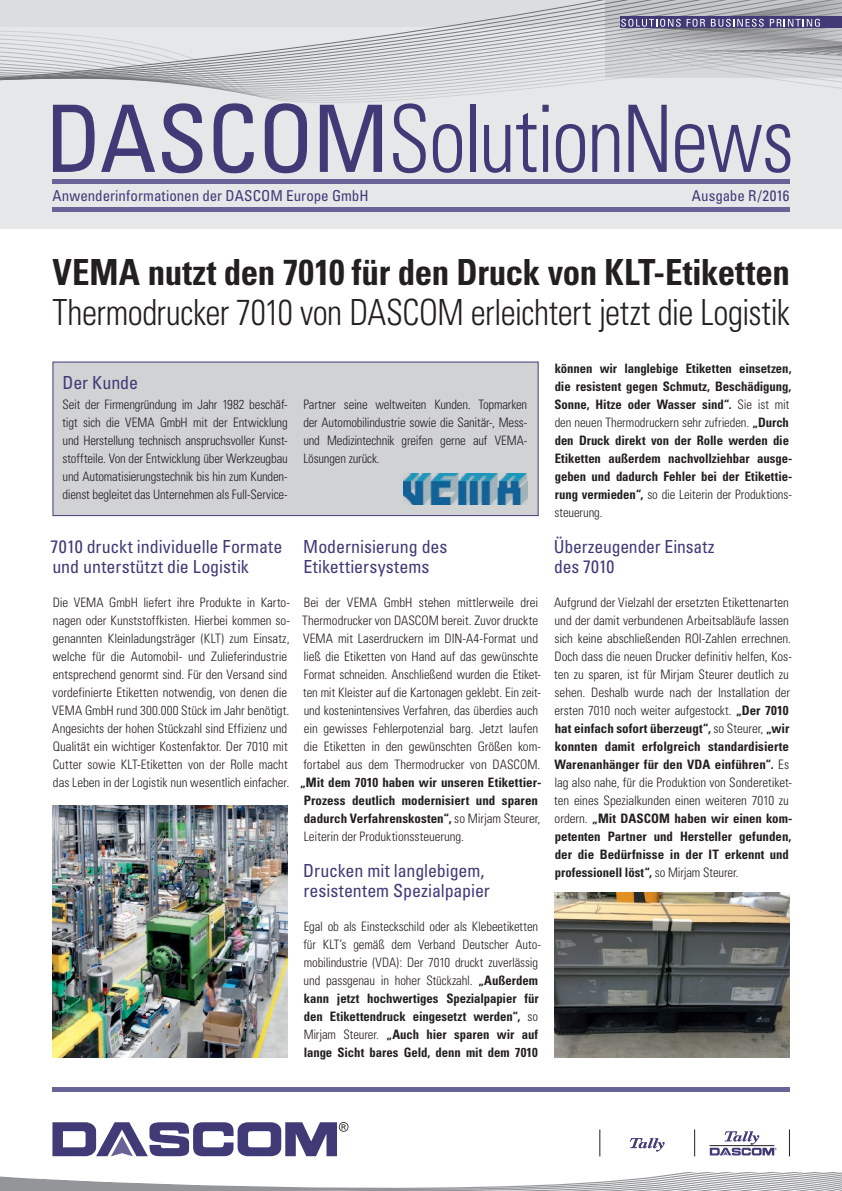
<style>
.page{position:relative;width:842px;height:1191px;background:#fff}
.page>*{position:absolute;margin:0;border:0;box-sizing:border-box;transform-origin:0 0}
.t1{font:300 condensed 93px "Univers";letter-spacing:-.02em;color:#403a77;scale:.9 1}
.t2{font:300 condensed 36px "Univers";letter-spacing:-.015em;color:#231f20;scale:.94 1}
.t3{font:700 condensed 36px "Univers";letter-spacing:-.01em;color:#231f20}
.t4{font:condensed 18px/20px "Univers";letter-spacing:-.005em;color:#403a77}
.t5{font:condensed 15px "Univers";color:#403a77}
.t6{font:300 condensed 13px/18px "Univers";letter-spacing:-.005em;color:#231f20}
.t7{font:700 condensed 13px/18px "Univers";letter-spacing:-.005em;color:#231f20}
.s1{font-weight:400}
.s2{font-weight:300}
.s3{font-weight:700}
</style>
<div class="page">
<div style="left:0;top:0;width:842px;height:229px;background:#e6e7e9"></div>
<svg style="left:477px;top:16px;width:144px;height:5px"></svg>
<svg style="left:452px;top:21px;width:168px;height:4px"></svg>
<svg style="left:427px;top:25px;width:194px;height:4px"></svg>
<svg style="left:0;top:31px;width:621px;height:72px"></svg>
<svg style="left:621px;top:0;width:221px;height:89px;background:#b2b2bc"></svg>
<hr style="left:52px;top:1087px;width:737px;height:4px;background:#686497">
<svg style="left:0;top:1172px;width:842px;height:19px"></svg>
<hr style="left:52px;top:179px;width:737px;height:4px;background:#686497">
<hr style="left:52px;top:207px;width:737px;height:4px;background:#686497">
<svg style="left:630px;top:1138px;width:35px;height:13px"></svg>
<svg style="left:600px;top:1129px;width:1px;height:27px"></svg>
<svg style="left:694px;top:1129px;width:1px;height:27px"></svg>
<svg style="left:789px;top:1129px;width:1px;height:27px"></svg>
<hr style="left:709px;top:1145px;width:65px;height:1px;background:#231f20">
<svg style="left:710px;top:1131px;width:67px;height:24px"></svg>
<svg style="left:52px;top:1122px;width:296px;height:34px"></svg>
<div style="left:52px;top:361px;width:487px;height:155px;background:#d1d2d4;border:1px solid #403a77"></div>
<img style="left:554px;top:892px;width:235px;height:165px">
<img style="left:52px;top:805px;width:236px;height:252px">
<img style="left:404px;top:473px;width:123px;height:32px">
<h1 class="t1" style="left:45px;top:83px;width:834px"><span class="s1">DASCOM</span>SolutionNews</h1>
<p class="t5" style="left:52px;top:186px;width:318px">Anwenderinformationen der DASCOM Europe GmbH</p>
<p class="t5" style="left:692px;top:186px;width:99px">Ausgabe R/2016</p>
<h2 class="t3" style="left:52px;top:250px;width:739px">VEMA nutzt den 7010 für den Druck von KLT-Etiketten</h2>
<h2 class="t2" style="left:52px;top:290px;width:786px">Thermodrucker 7010 von DASCOM erleichtert jetzt die Logistik</h2>
<h3 class="t4" style="left:63px;top:372px;width:77px">Der Kunde</h3>
<p class="t6" style="left:63px;top:395px;width:227px;text-align:justify">Seit der Firmengründung im Jahr 1982 beschäf&shy;tigt sich die VEMA GmbH mit der Entwicklung und Herstellung technisch anspruchsvoller Kunst&shy;stoffteile. Von der Entwicklung über Werkzeugbau und Automatisierungstechnik bis hin zum Kunden&shy;dienst begleitet das Unternehmen als Full-Service-</p>
<p class="t6" style="left:303px;top:395px;width:225px;text-align:justify">Partner seine weltweiten Kunden. Topmarken der Automobilindustrie sowie die Sanitär-, Mess&shy;und Medizintechnik greifen gerne auf VEMA-Lösungen zurück.</p>
<h3 class="t4" style="left:51px;top:536px;width:233px">7010 druckt individuelle Formate und unterstützt die Logistik</h3>
<p class="t6" style="left:52px;top:593px;width:240px">Die VEMA GmbH liefert ihre Produkte in Karto&shy;nagen oder Kunststoffkisten. Hierbei kommen so&shy;genannten Kleinladungsträger (KLT) zum Einsatz, welche für die Automobil- und Zulieferindustrie entsprechend genormt sind. Für den Versand sind vordefinierte Etiketten notwendig, von denen die VEMA GmbH rund 300.000 Stück im Jahr benötigt.<br>Angesichts der hohen Stückzahl sind Effizienz und Qualität ein wichtiger Kostenfaktor. Der 7010 mit Cutter sowie KLT-Etiketten von der Rolle macht das Leben in der Logistik nun wesentlich einfacher.</p>
<h3 class="t4" style="left:303px;top:536px;width:146px">Modernisierung des<br>Etikettiersystems</h3>
<p class="t6" style="left:302px;top:593px;width:240px">Bei der VEMA GmbH stehen mittlerweile drei Thermodrucker von DASCOM bereit. Zuvor druckte VEMA mit Laserdruckern im DIN-A4-Format und ließ die Etiketten von Hand auf das gewünschte Format schneiden. Anschließend wurden die Etiket&shy;ten mit Kleister auf die Kartonagen geklebt. Ein zeit&shy;und kostenintensives Verfahren, das überdies auch ein gewisses Fehlerpotenzial barg. Jetzt laufen die Etiketten in den gewünschten Größen kom&shy;fortabel aus dem Thermodrucker von DASCOM.</p>
<p class="t7" style="left:300px;top:773px;width:243px">„Mit dem 7010 haben wir unseren Etikettier-Prozess deutlich modernisiert und sparen dadurch Verfahrenskosten“, <span class="s2">so Mirjam Steurer, Leiterin der Produktionssteuerung.</span></p>
<h3 class="t4" style="left:303px;top:860px;width:188px">Drucken mit langlebigem, resistentem Spezialpapier</h3>
<p class="t6" style="left:303px;top:917px;width:238px">Egal ob als Einsteckschild oder als Klebeetiketten für KLT’s gemäß dem Verband Deutscher Auto&shy;mobilindustrie (VDA): Der 7010 druckt zuverlässig und passgenau in hoher Stückzahl. <span class="s3">„Außerdem kann jetzt hochwertiges Spezialpapier für den Etikettendruck eingesetzt werden“,</span> so Mirjam Steurer. <span class="s3">„Auch hier sparen wir auf lange Sicht bares Geld, denn mit dem 7010</span></p>
<p class="t7" style="left:554px;top:359px;width:239px">können wir langlebige Etiketten einsetzen, die resistent gegen Schmutz, Beschädigung, Sonne, Hitze oder Wasser sind“. <span class="s2">Sie ist mit den neuen Thermodruckern sehr zufrieden.</span> „Durch den Druck direkt von der Rolle werden die Etiketten außerdem nachvollziehbar ausge&shy;geben und dadurch Fehler bei der Etikettie&shy;rung vermieden“, <span class="s2">so die Leiterin der Produktions&shy;steuerung.</span></p>
<h3 class="t4" style="left:554px;top:536px;width:162px">Überzeugender Einsatz des 7010</h3>
<p class="t6" style="left:554px;top:593px;width:240px">Aufgrund der Vielzahl der ersetzten Etikettenarten und der damit verbundenen Arbeitsabläufe lassen sich keine abschließenden ROI-Zahlen errechnen.<br>Doch dass die neuen Drucker definitiv helfen, Kos&shy;ten zu sparen, ist für Mirjam Steurer deutlich zu sehen. Deshalb wurde nach der Installation der ersten 7010 noch weiter aufgestockt. <span class="s3">„Der 7010 hat einfach sofort überzeugt“,</span> so Steurer, <span class="s3">„wir konnten damit erfolgreich standardisierte Warenanhänger für den VDA einführen“.</span> Es lag also nahe, für die Produktion von Sonderetiket&shy;ten eines Spezialkunden einen weiteren 7010 zu ordern. <span class="s3">„Mit DASCOM haben wir einen kom&shy;petenten Partner und Hersteller gefunden, der die Bedürfnisse in der IT erkennt und professionell löst“,</span> so Mirjam Steurer.</p>
</div>
